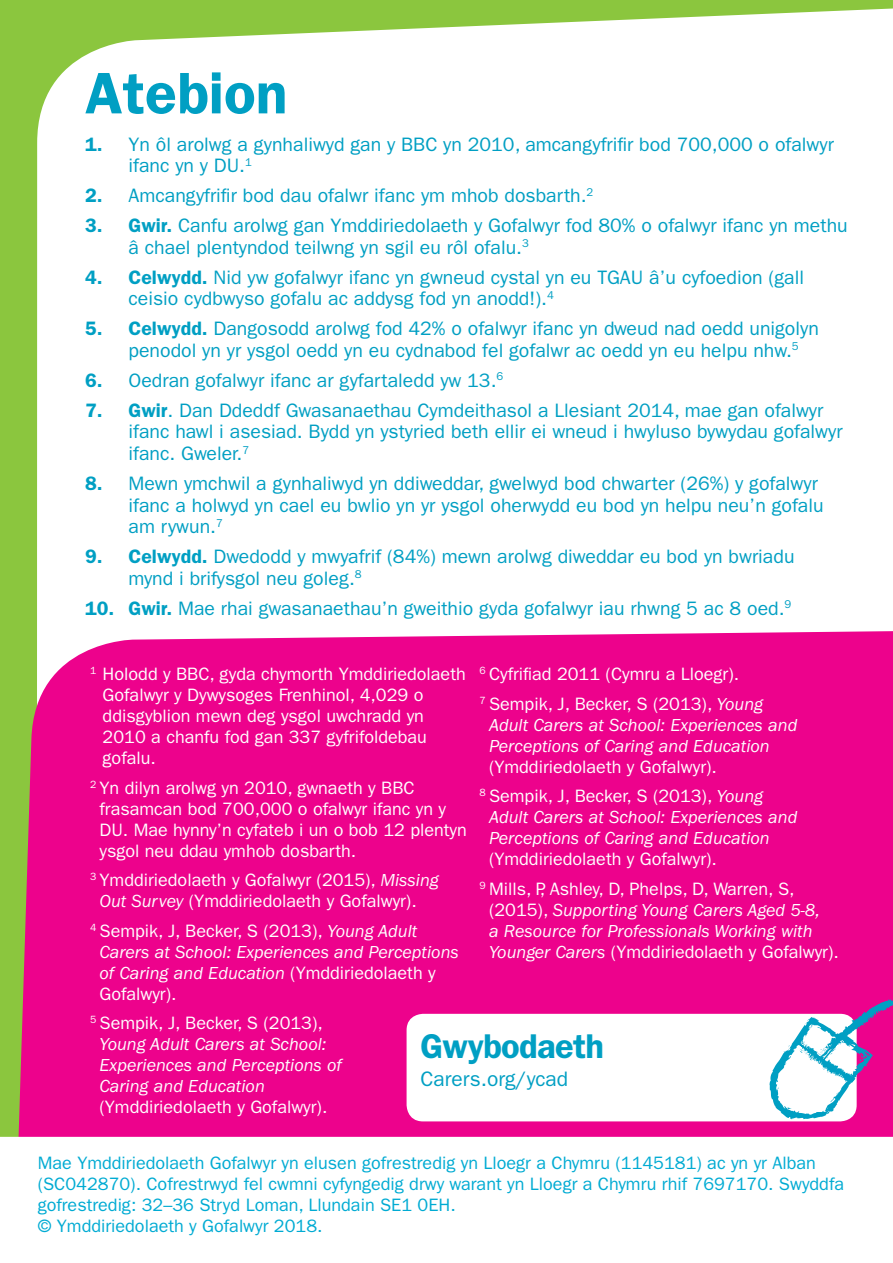
<style>
.page{position:relative;width:893px;height:1263px;background:#8bc63e}
.page>*{position:absolute;margin:0;border:0;box-sizing:border-box;transform-origin:0 0}
.t1{font:600 58.8px "ITC Franklin Gothic Std";color:#009fc3}
.t2{font:600 34.5px "ITC Franklin Gothic Std";letter-spacing:-.02em;color:#009fc3}
.t3{font:21px "ITC Franklin Gothic Std";color:#009fc3}
.t4{font:19.5px/21.8px "ITC Franklin Gothic Std";color:#009fc3}
.t5{font:italic 18px/21px "ITC Franklin Gothic Std";color:#fff}
.t6{font:18px/21px "ITC Franklin Gothic Std";color:#fff}
.t7{font:18px/21px "ITC Franklin Gothic Std";color:#00abd3}
.s1{font-weight:600}
.s2{font-style:normal}
.s3{font-style:italic}
</style>
<div class="page">
<div style="left:37px;top:8px;width:856px;height:621px;background:#fff"></div>
<div style="left:0;top:629px;width:893px;height:508px;background:#ed028c"></div>
<div style="left:0;top:1137px;width:893px;height:126px;background:#fff"></div>
<div style="left:407px;top:1014px;width:450px;height:107px;background:#fff;border-radius:16px"></div>
<svg style="left:752px;top:999px;width:141px;height:126px"></svg>
<p class="t1" style="left:85px;top:58px;width:204px">Atebion</p>
<p class="t4" style="left:129px;top:133px;width:707px;text-indent:-44px"><span class="s1">1.</span> Yn ôl arolwg a gynhaliwyd gan y BBC yn 2010, amcangyfrifir bod 700,000 o ofalwyr ifanc yn y DU.<sup>1</sup></p>
<p class="t4" style="left:85px;top:185px;width:510px"><span class="s1">2.</span> Amcangyfrifir bod dau ofalwr ifanc ym mhob dosbarth.<sup>2</sup></p>
<p class="t4" style="left:129px;top:215px;width:721px;text-indent:-44px"><span class="s1">3. Gwir.</span> Canfu arolwg gan Ymddiriedolaeth y Gofalwyr fod 80% o ofalwyr ifanc yn methu â chael plentyndod teilwng yn sgil eu rôl ofalu.<sup>3</sup></p>
<p class="t4" style="left:129px;top:266px;width:677px;text-indent:-44px"><span class="s1">4. Celwydd.</span> Nid yw gofalwyr ifanc yn gwneud cystal yn eu TGAU â’u cyfoedion (gall ceisio cydbwyso gofalu ac addysg fod yn anodd!).<sup>4</sup></p>
<p class="t4" style="left:129px;top:318px;width:692px;text-indent:-44px"><span class="s1">5. Celwydd.</span> Dangosodd arolwg fod 42% o ofalwyr ifanc yn dweud nad oedd unigolyn penodol yn yr ysgol oedd yn eu cydnabod fel gofalwr ac oedd yn eu helpu nhw.<sup>5</sup></p>
<p class="t4" style="left:85px;top:369px;width:420px"><span class="s1">6.</span> Oedran gofalwyr ifanc ar gyfartaledd yw 13.<sup>6</sup></p>
<p class="t4" style="left:129px;top:399px;width:715px;text-indent:-44px"><span class="s1">7. Gwir</span>. Dan Ddeddf Gwasanaethau Cymdeithasol a Llesiant 2014, mae gan ofalwyr ifanc hawl i asesiad. Bydd yn ystyried beth ellir ei wneud i hwyluso bywydau gofalwyr ifanc. Gweler.<sup>7</sup></p>
<p class="t4" style="left:129px;top:472px;width:696px;text-indent:-44px"><span class="s1">8.</span> Mewn ymchwil a gynhaliwyd yn ddiweddar, gwelwyd bod chwarter (26%) y gofalwyr ifanc a holwyd yn cael eu bwlio yn yr ysgol oherwydd eu bod yn helpu neu’n gofalu am rywun.<sup>7</sup></p>
<p class="t4" style="left:129px;top:546px;width:667px;text-indent:-44px"><span class="s1">9. Celwydd.</span> Dwedodd y mwyafrif (84%) mewn arolwg diweddar eu bod yn bwriadu mynd i brifysgol neu goleg.<sup>8</sup></p>
<p class="t4" style="left:85px;top:597px;width:708px"><span class="s1">10. Gwir.</span> Mae rhai gwasanaethau’n gweithio gyda gofalwyr iau rhwng 5 ac 8 oed.<sup>9</sup></p>
<p class="t6" style="left:480px;top:664px;width:261px"><sup>6</sup> Cyfrifiad 2011 (Cymru a Lloegr).</p>
<p class="t5" style="left:489px;top:694px;width:310px;text-indent:-9px"><sup>7</sup> <span class="s2">Sempik, J, Becker, S (2013),</span> Young Adult Carers at School: Experiences and Perceptions of Caring and Education <span class="s2">(Ymddiriedolaeth y Gofalwyr).</span></p>
<p class="t5" style="left:489px;top:786px;width:310px;text-indent:-9px"><sup>8</sup> <span class="s2">Sempik, J, Becker, S (2013),</span> Young Adult Carers at School: Experiences and Perceptions of Caring and Education <span class="s2">(Ymddiriedolaeth y Gofalwyr).</span></p>
<p class="t5" style="left:489px;top:879px;width:351px;text-indent:-9px"><sup>9</sup> <span class="s2">Mills, P, Ashley, D, Phelps, D, Warren, S, (2015),</span> Supporting Young Carers Aged 5-8,<br>a Resource for Professionals Working with Younger Carers <span class="s2">(Ymddiriedolaeth y Gofalwyr).</span></p>
<p class="t6" style="left:103px;top:664px;width:365px;text-indent:-13px"><sup>1</sup> Holodd y BBC, gyda chymorth Ymddiriedolaeth Gofalwyr y Dywysoges Frenhinol, 4,029 o ddisgyblion mewn deg ysgol uwchradd yn 2010 a chanfu fod gan 337 gyfrifoldebau gofalu.</p>
<p class="t6" style="left:100px;top:777px;width:369px;text-indent:-9px"><sup>2</sup> Yn dilyn arolwg yn 2010, gwnaeth y BBC frasamcan bod 700,000 o ofalwyr ifanc yn y DU. Mae hynny’n cyfateb i un o bob 12 plentyn ysgol neu ddau ymhob dosbarth.</p>
<p class="t6" style="left:100px;top:870px;width:341px;text-indent:-9px"><sup>3</sup> Ymddiriedolaeth y Gofalwyr (2015), <span class="s3">Missing<br>Out Survey</span> (Ymddiriedolaeth y Gofalwyr).</p>
<p class="t5" style="left:100px;top:921px;width:361px;text-indent:-9px"><sup>4</sup> <span class="s2">Sempik, J, Becker, S (2013),</span> Young Adult Carers at School: Experiences and Perceptions of Caring and Education <span class="s2">(Ymddiriedolaeth y Gofalwyr).</span></p>
<p class="t5" style="left:100px;top:1013px;width:244px;text-indent:-9px"><sup>5</sup> <span class="s2">Sempik, J, Becker, S (2013),<br></span>Young Adult Carers at School:<br>Experiences and Perceptions of<br>Caring and Education <span class="s2">(Ymddiriedolaeth y Gofalwyr).</span></p>
<p class="t2" style="left:420px;top:1026px;width:185px">Gwybodaeth</p>
<p class="t3" style="left:420px;top:1066px;width:149px">Carers.org/ycad</p>
<p class="t7" style="left:38px;top:1152px;width:808px">Mae Ymddiriedolaeth Gofalwyr yn elusen gofrestredig yn Lloegr a Chymru (1145181) ac yn yr Alban (SC042870). Cofrestrwyd fel cwmni cyfyngedig drwy warant yn Lloegr a Chymru rhif 7697170. Swyddfa gofrestredig: 32–36 Stryd Loman, Llundain SE1 0EH.</p>
<p class="t7" style="left:38px;top:1215px;width:286px">© Ymddiriedolaeth y Gofalwyr 2018.</p>
</div>
